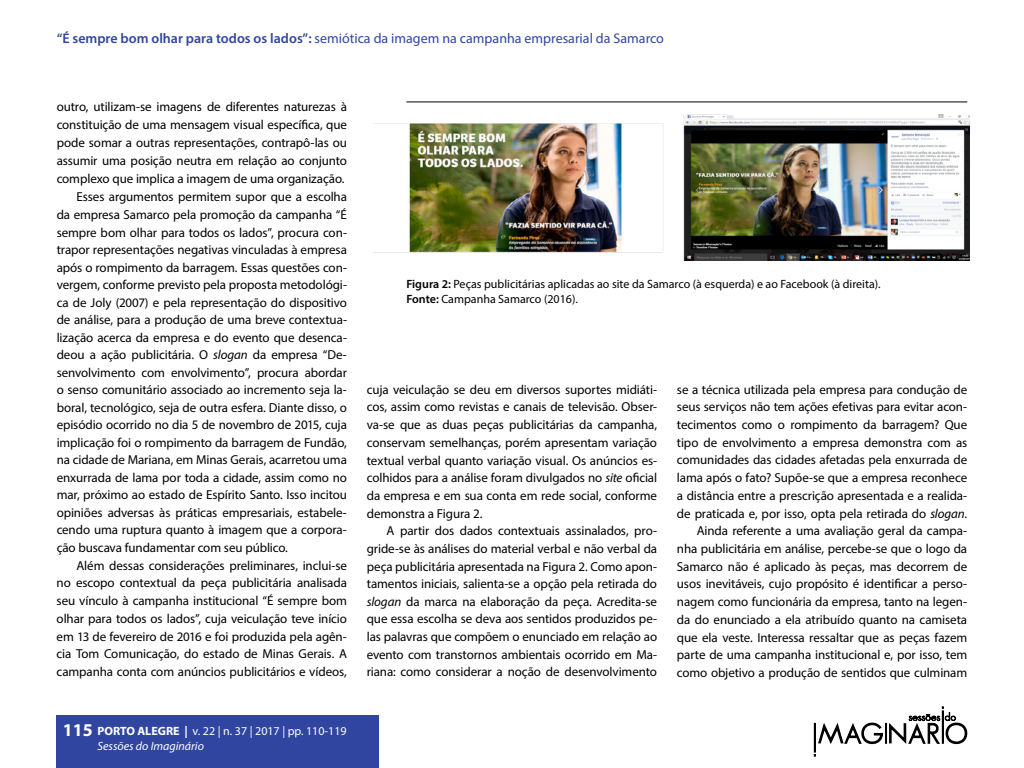
<style>
.page{position:relative;width:1024px;height:768px;background:#fff}
.page>*{position:absolute;margin:0;border:0;box-sizing:border-box;transform-origin:0 0}
.t1{font:700 18px "Myriad Pro";color:#fff}
.t2{font:14px "Myriad Pro";color:#3045a0}
.t3{font:13px/17.7px "Myriad Pro";letter-spacing:-.01em;color:#000;text-align:justify}
.t4{font:12px/15px "Myriad Pro";color:#000}
.t5{font:12px/15px "Myriad Pro";color:#fff}
.s1{font-weight:600}
.s2{font-style:italic}
.s3{font-weight:700}
</style>
<div class="page">
<div style="left:57px;top:715px;width:322px;height:53px;background:#3045a0"></div>
<svg style="left:814px;top:706px;width:154px;height:51px"></svg>
<img style="left:373px;top:114px;width:597px;height:146px">
<hr style="left:406px;top:101px;width:561px;height:1px;background:#000">
<p class="t2" style="left:57px;top:30px;width:609px"><span class="s1">“É sempre bom olhar para todos os lados”:</span> semiótica da imagem na campanha empresarial da Samarco</p>
<p class="t3" style="left:57px;top:98px;width:292px">outro, utilizam-se imagens de diferentes naturezas à</p>
<p class="t3" style="left:57px;top:116px;width:292px">constituição de uma mensagem visual específica, que</p>
<p class="t3" style="left:57px;top:134px;width:292px">pode somar a outras representações, contrapô-las ou</p>
<p class="t3" style="left:57px;top:152px;width:292px">assumir uma posição neutra em relação ao conjunto</p>
<p class="t3" style="left:57px;top:169px;width:289px">complexo que implica a imagem de uma organização.</p>
<p class="t3" style="left:77px;top:187px;width:272px">Esses argumentos permitem supor que a escolha</p>
<p class="t3" style="left:57px;top:205px;width:292px">da empresa Samarco pela promoção da campanha “É</p>
<p class="t3" style="left:57px;top:223px;width:292px">sempre bom olhar para todos os lados”, procura con-</p>
<p class="t3" style="left:57px;top:241px;width:292px">trapor representações negativas vinculadas à empresa</p>
<p class="t3" style="left:57px;top:259px;width:292px">após o rompimento da barragem. Essas questões con-</p>
<p class="t3" style="left:57px;top:276px;width:292px">vergem, conforme previsto pela proposta metodológi-</p>
<p class="t3" style="left:57px;top:294px;width:292px">ca de Joly (2007) e pela representação do dispositivo</p>
<p class="t3" style="left:57px;top:311px;width:292px">de análise, para a produção de uma breve contextua-</p>
<p class="t3" style="left:57px;top:329px;width:292px">lização acerca da empresa e do evento que desenca-</p>
<p class="t3" style="left:57px;top:346px;width:292px">deou a ação publicitária. O <span class="s2">slogan</span> da empresa “De-</p>
<p class="t3" style="left:57px;top:364px;width:292px">senvolvimento com envolvimento”, procura abordar</p>
<p class="t3" style="left:57px;top:381px;width:292px">o senso comunitário associado ao incremento seja la-</p>
<p class="t3" style="left:57px;top:399px;width:292px">boral, tecnológico, seja de outra esfera. Diante disso, o</p>
<p class="t3" style="left:57px;top:416px;width:292px">episódio ocorrido no dia 5 de novembro de 2015, cuja</p>
<p class="t3" style="left:57px;top:434px;width:292px">implicação foi o rompimento da barragem de Fundão,</p>
<p class="t3" style="left:57px;top:451px;width:292px">na cidade de Mariana, em Minas Gerais, acarretou uma</p>
<p class="t3" style="left:57px;top:469px;width:292px">enxurrada de lama por toda a cidade, assim como no</p>
<p class="t3" style="left:57px;top:486px;width:292px">mar, próximo ao estado de Espírito Santo. Isso incitou</p>
<p class="t3" style="left:57px;top:504px;width:292px">opiniões adversas às práticas empresariais, estabele-</p>
<p class="t3" style="left:57px;top:521px;width:292px">cendo uma ruptura quanto à imagem que a corpora-</p>
<p class="t3" style="left:57px;top:539px;width:233px">ção buscava fundamentar com seu público.</p>
<p class="t3" style="left:77px;top:556px;width:272px">Além dessas considerações preliminares, inclui-se</p>
<p class="t3" style="left:57px;top:574px;width:292px">no escopo contextual da peça publicitária analisada</p>
<p class="t3" style="left:57px;top:592px;width:292px">seu vínculo à campanha institucional “É sempre bom</p>
<p class="t3" style="left:57px;top:610px;width:292px">olhar para todos os lados”, cuja veiculação teve início</p>
<p class="t3" style="left:57px;top:627px;width:292px">em 13 de fevereiro de 2016 e foi produzida pela agên-</p>
<p class="t3" style="left:57px;top:645px;width:292px">cia Tom Comunicação, do estado de Minas Gerais. A</p>
<p class="t3" style="left:57px;top:663px;width:292px">campanha conta com anúncios publicitários e vídeos,</p>
<h1 class="t1" style="left:63px;top:718px;width:31px">115</h1>
<p class="t5" style="left:97px;top:724px;width:251px"><span class="s3">PORTO ALEGRE |</span> v. 22 | n. 37 | 2017 | pp. 110-119<br><span class="s2">Sessões do Imaginário</span></p>
<p class="t4" style="left:406px;top:277px;width:476px"><span class="s1">Figura 2:</span> Peças publicitárias aplicadas ao site da Samarco (à esquerda) e ao Facebook (à direita).<br><span class="s1">Fonte:</span> Campanha Samarco (2016).</p>
<p class="t3" style="left:367px;top:380px;width:292px">cuja veiculação se deu em diversos suportes midiáti&shy;cos, assim como revistas e canais de televisão. Obser&shy;va-se que as duas peças publicitárias da campanha, conservam semelhanças, porém apresentam variação textual verbal quanto variação visual. Os anúncios es&shy;colhidos para a análise foram divulgados no <span class="s2">site</span> oficial da empresa e em sua conta em rede social, conforme demonstra a Figura 2.</p>
<p class="t3" style="left:367px;top:522px;width:292px;text-indent:20px">A partir dos dados contextuais assinalados, pro&shy;gride-se às análises do material verbal e não verbal da peça publicitária apresentada na Figura 2. Como apon&shy;tamentos iniciais, salienta-se a opção pela retirada do <span class="s2">slogan</span> da marca na elaboração da peça. Acredita-se que essa escolha se deva aos sentidos produzidos pe&shy;las palavras que compõem o enunciado em relação ao evento com transtornos ambientais ocorrido em Ma&shy;riana: como considerar a noção de desenvolvimento</p>
<p class="t3" style="left:677px;top:380px;width:292px;text-align:right">se a técnica utilizada pela empresa para condução de seus serviços não tem ações efetivas para evitar acon&shy;tecimentos como o rompimento da barragem? Que tipo de envolvimento a empresa demonstra com as comunidades das cidades afetadas pela enxurrada de lama após o fato? Supõe-se que a empresa reconhece a distância entre a prescrição apresentada e a realida&shy;de praticada e, por isso, opta pela retirada do <span class="s2">slogan</span>.<br>Ainda referente a uma avaliação geral da campa&shy;nha publicitária em análise, percebe-se que o logo da Samarco não é aplicado às peças, mas decorrem de usos inevitáveis, cujo propósito é identificar a perso&shy;nagem como funcionária da empresa, tanto na legen&shy;da do enunciado a ela atribuído quanto na camiseta que ela veste. Interessa ressaltar que as peças fazem parte de uma campanha institucional e, por isso, tem como objetivo a produção de sentidos que culminam</p>
</div>
